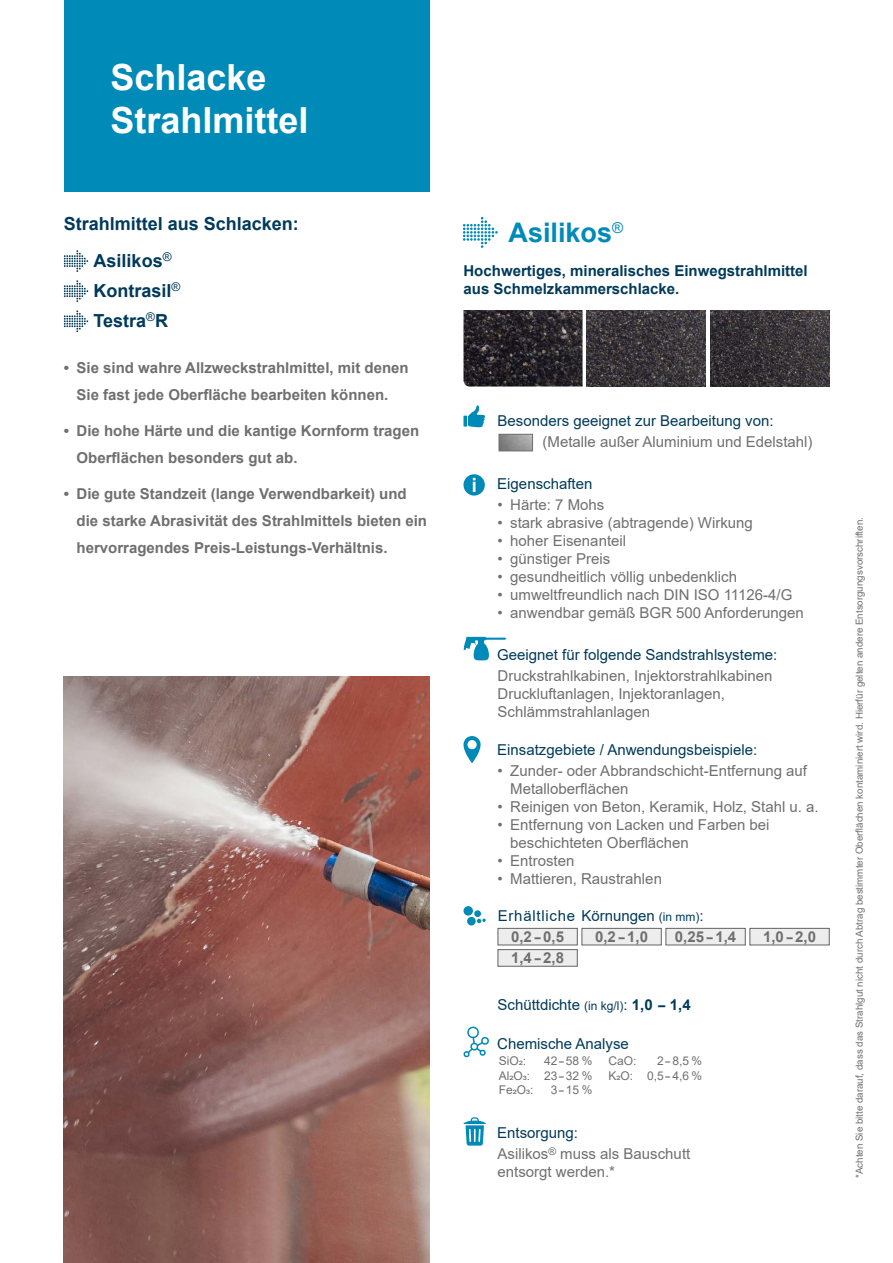
<style>
.page{position:relative;width:893px;height:1263px;background:#fff}
.page>*{position:absolute;margin:0;border:0;box-sizing:border-box;transform-origin:0 0}
.t1{font:700 36px/43.2px "Arial";color:#fff}
.t2{font:700 27px "Arial";color:#008ab7}
.t3{font:700 18px/37.5px "Arial";color:#003a5a}
.t4{font:15px/18px "Arial";color:#706f6f}
.t5{font:700 15px/27px "Arial";color:#706f6f}
.t6{font:15px "Arial";color:#003a5a}
.t7{font:700 15px/18px "Arial";color:#003a5a}
.t8{font:15px "Arial";letter-spacing:.05em;color:#003a5a}
.t9{font:12px/14.4px "Arial";color:#706f6f;text-align:justify}
.t10{font:9.75px "Arial";color:#706f6f}
.s1{font-size:12px}
.s2{font-weight:700}
.s3{color:#003a5a}
</style>
<div class="page">
<svg style="left:468px;top:405px;width:17px;height:22px"></svg>
<svg style="left:463px;top:416px;width:4px;height:11px"></svg>
<svg style="left:463px;top:474px;width:22px;height:22px"></svg>
<svg style="left:473px;top:478px;width:2px;height:14px"></svg>
<svg style="left:463px;top:637px;width:43px;height:24px"></svg>
<svg style="left:463px;top:736px;width:18px;height:27px"></svg>
<div style="left:467px;top:917px;width:9px;height:8px;background:#008ab7;border-radius:50%"></div>
<div style="left:463px;top:906px;width:10px;height:9px;background:#008ab7;border-radius:50%"></div>
<div style="left:474px;top:910px;width:7px;height:7px;background:#008ab7;border-radius:50%"></div>
<svg style="left:477px;top:918px;width:9px;height:5px"></svg>
<svg style="left:463px;top:1026px;width:26px;height:32px"></svg>
<svg style="left:463px;top:1117px;width:23px;height:28px"></svg>
<div style="left:498px;top:928px;width:79px;height:17px;background:#ededed;border:1px solid #646363"></div>
<div style="left:582px;top:928px;width:79px;height:17px;background:#ededed;border:1px solid #646363"></div>
<div style="left:666px;top:928px;width:79px;height:17px;background:#ededed;border:1px solid #646363"></div>
<div style="left:750px;top:928px;width:79px;height:17px;background:#ededed;border:1px solid #646363"></div>
<div style="left:498px;top:949px;width:79px;height:17px;background:#ededed;border:1px solid #646363"></div>
<div style="left:64px;top:0;width:365px;height:191px;background:#008ab7"></div>
<img style="left:64px;top:676px;width:365px;height:587px">
<svg style="left:463px;top:217px;width:35px;height:31px"></svg>
<img style="left:463px;top:310px;width:120px;height:77px">
<img style="left:587px;top:310px;width:119px;height:77px">
<img style="left:710px;top:310px;width:119px;height:77px">
<svg style="left:64px;top:250px;width:24px;height:22px"></svg>
<svg style="left:64px;top:280px;width:24px;height:22px"></svg>
<svg style="left:64px;top:310px;width:24px;height:22px"></svg>
<div style="left:499px;top:434px;width:34px;height:17px;border:1px solid #706f6f"></div>
<h1 class="t1" style="left:111px;top:56px;width:200px">Schlacke<br>Strahlmittel</h1>
<p class="t3" style="left:94px;top:205px;width:207px;text-indent:-30px">Strahlmittel aus Schlacken:<br>Asilikos<sup>®</sup></p>
<p class="t3" style="left:94px;top:276px;width:88px;line-height:30px">Kontrasil<sup>®<br></sup>Testra<sup>®</sup>R</p>
<p class="t5" style="left:64px;top:354px;width:346px;text-align:center">• Sie sind wahre Allzweckstrahlmittel, mit denen<br>Sie fast jede Oberfläche bearbeiten können.</p>
<p class="t5" style="left:77px;top:417px;width:344px;text-indent:-13px">• Die hohe Härte und die kantige Kornform tragen<br>Oberflächen besonders gut ab.</p>
<p class="t5" style="left:77px;top:480px;width:352px;text-indent:-13px">• Die gute Standzeit (lange Verwendbarkeit) und die starke Abrasivität des Strahlmittels bieten ein hervorragendes Preis-Leistungs-Verhältnis.</p>
<h2 class="t2" style="left:508px;top:213px;width:116px">Asilikos<sup>®</sup></h2>
<p class="t7" style="left:463px;top:262px;width:346px">Hochwertiges, mineralisches Einwegstrahlmittel aus Schmelzkammerschlacke.</p>
<p class="t6" style="left:498px;top:411px;width:277px">Besonders geeignet zur Bearbeitung von:</p>
<p class="t4" style="left:542px;top:433px;width:272px">(Metalle außer Aluminium und Edelstahl)</p>
<p class="t6" style="left:497px;top:474px;width:97px">Eigenschaften</p>
<p class="t4" style="left:497px;top:496px;width:108px">• Härte: 7 Mohs</p>
<p class="t4" style="left:497px;top:514px;width:257px">• stark abrasive (abtragende) Wirkung</p>
<p class="t4" style="left:497px;top:532px;width:130px">• hoher Eisenanteil</p>
<p class="t4" style="left:497px;top:550px;width:114px">• günstiger Preis</p>
<p class="t4" style="left:497px;top:568px;width:241px">• gesundheitlich völlig unbedenklich</p>
<p class="t4" style="left:497px;top:586px;width:296px">• umweltfreundlich nach DIN ISO 11126-4/G</p>
<p class="t4" style="left:497px;top:604px;width:308px">• anwendbar gemäß BGR 500 Anforderungen</p>
<p class="t6" style="left:497px;top:645px;width:282px">Geeignet für folgende Sandstrahlsysteme:</p>
<p class="t4" style="left:497px;top:667px;width:277px">Druckstrahlkabinen, Injektorstrahlkabinen<br>Druckluftanlagen, Injektoranlagen,<br>Schlämmstrahlanlagen</p>
<p class="t6" style="left:497px;top:739px;width:262px">Einsatzgebiete / Anwendungsbeispiele:</p>
<p class="t4" style="left:510px;top:761px;width:298px;text-indent:-13px">• Zunder- oder Abbrandschicht-Entfernung auf<br>Metalloberflächen</p>
<p class="t4" style="left:497px;top:797px;width:323px">• Reinigen von Beton, Keramik, Holz, Stahl u. a.</p>
<p class="t4" style="left:510px;top:815px;width:261px;text-indent:-13px">• Entfernung von Lacken und Farben bei beschichteten Oberflächen</p>
<p class="t4" style="left:497px;top:851px;width:78px">• Entrosten</p>
<p class="t4" style="left:497px;top:869px;width:166px">• Mattieren, Raustrahlen</p>
<p class="t8" style="left:498px;top:906px;width:207px">Erhältliche Körnungen <span class="s1">(in mm)</span>:</p>
<p class="t5" style="left:511px;top:923px;width:54px">0,2-0,5</p>
<p class="t5" style="left:595px;top:923px;width:54px">0,2-1,0</p>
<p class="t5" style="left:675px;top:923px;width:63px">0,25-1,4</p>
<p class="t5" style="left:763px;top:923px;width:54px">1,0-2,0</p>
<p class="t5" style="left:511px;top:945px;width:54px">1,4-2,8</p>
<p class="t6" style="left:497px;top:994px;width:195px">Schüttdichte <span class="s1">(in kg/l)</span>: <span class="s2">1,0 - 1,4</span></p>
<p class="t6" style="left:497px;top:1033px;width:133px">Chemische Analyse</p>
<p class="t9" style="left:499px;top:1054px;width:95px;text-indent:45px">42-58 % Al2O3: 23-32 % Fe2O3:</p>
<p class="t9" style="left:499px;top:1054px;width:29px">SiO2:</p>
<p class="t9" style="left:551px;top:1082px;width:43px">3-15 %</p>
<p class="t9" style="left:609px;top:1054px;width:30px">CaO:</p>
<p class="t9" style="left:609px;top:1054px;width:95px;text-align:right">2-8,5 %<br>K2O: 0,5-4,6 %</p>
<p class="t4" style="left:497px;top:1122px;width:195px;line-height:21px"><span class="s3">Entsorgung:<br></span>Asilikos<sup>®</sup> muss als Bauschutt</p>
<p class="t4" style="left:497px;top:1163px;width:119px">entsorgt werden.*</p>
<p class="t10" style="left:853px;top:1178px;width:662px;rotate:-90deg">*Achten Sie bitte darauf, dass das Strahlgut nicht durch Abtrag bestimmter Oberflächen kontaminiert wird. Hierfür gelten andere Entsorgungsvorschriften.</p>
</div>
